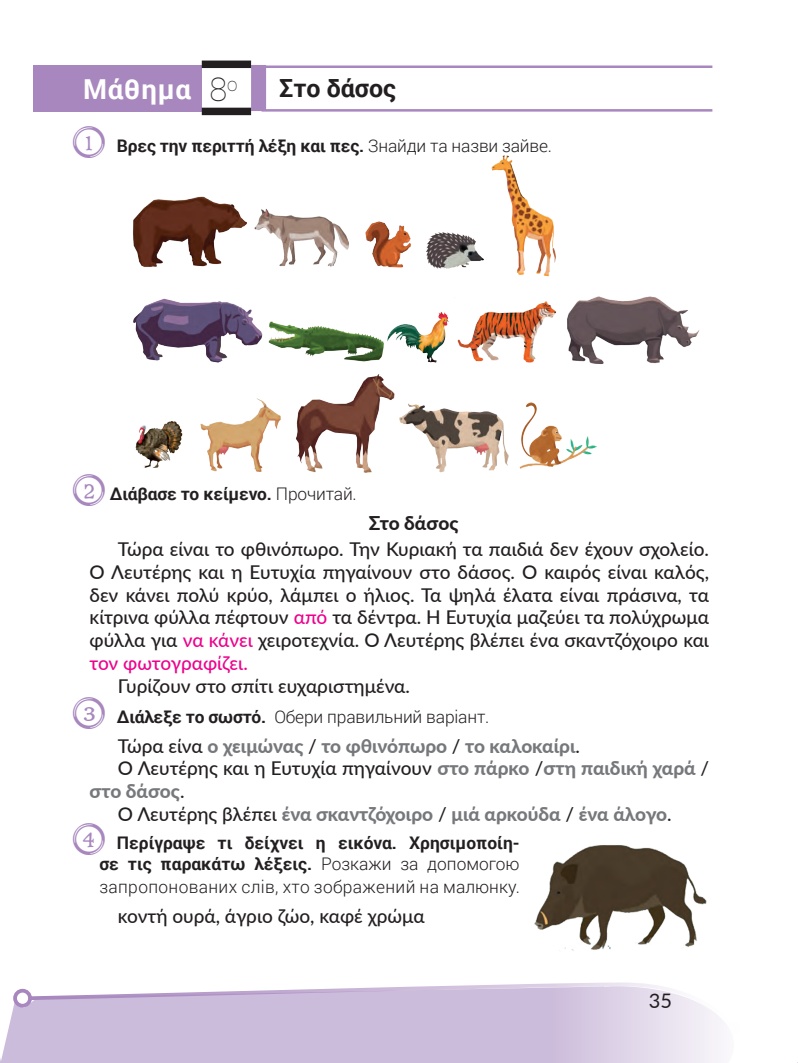
<style>
.page{position:relative;width:798px;height:1063px;background:#fff}
.page>*{position:absolute;margin:0;border:0;box-sizing:border-box;transform-origin:0 0}
.t1{font:42.5px "Type Keys";color:#a787be}
.t2{font:700 27.5px "Roboto";letter-spacing:.03em;color:#fff}
.t3{font:700 25px "Roboto";color:#231f20}
.t4{font:20px "Lato";color:#231f20}
.t5{font:500 19px/22.8px "Lato";color:#231f20;text-align:justify}
.t6{font:800 19px "Lato";color:#76787b}
.t7{font:800 19px "Lato";color:#231f20}
.t8{font:100 19px "Roboto";color:#231f20}
.t9{font:700 17.38px/20.9px "Roboto";color:#231f20;text-align:right}
.t10{font:300 17.38px "Roboto";letter-spacing:.01em;color:#231f20}
.t11{font:300 17.38px "Roboto";letter-spacing:-.01em;color:#231f20}
.s1{font-weight:100;font-size:32.5px;color:#231f20}
.s2{font-weight:300}
.s3{color:#ed028c}
.s4{font-weight:700}
.s5{font-weight:500;color:#231f20}
.s6{font-weight:800;color:#76787b}
</style>
<div class="page">
<img style="left:296px;top:375px;width:98px;height:97px">
<img style="left:399px;top:402px;width:198px;height:70px">
<img style="left:200px;top:399px;width:81px;height:72px">
<img style="left:135px;top:421px;width:48px;height:47px">
<img style="left:491px;top:156px;width:65px;height:120px">
<img style="left:365px;top:221px;width:46px;height:47px">
<img style="left:133px;top:196px;width:110px;height:71px">
<img style="left:243px;top:209px;width:106px;height:58px">
<img style="left:457px;top:301px;width:91px;height:62px">
<img style="left:270px;top:321px;width:114px;height:41px">
<img style="left:133px;top:298px;width:137px;height:65px">
<img style="left:548px;top:296px;width:152px;height:68px">
<img style="left:387px;top:312px;width:62px;height:51px">
<img style="left:426px;top:232px;width:58px;height:37px">
<img style="left:534px;top:845px;width:173px;height:106px">
<div style="left:251px;top:65px;width:15px;height:46px;background:#a787be"></div>
<div style="left:33px;top:65px;width:169px;height:46px;background:#a787be"></div>
<div style="left:202px;top:61px;width:49px;height:7px;background:#231f20"></div>
<div style="left:202px;top:108px;width:49px;height:7px;background:#231f20"></div>
<div style="left:0;top:988px;width:494px;height:75px;background:#ccbcdb"></div>
<svg style="left:26px;top:984px;width:468px;height:48px;background:#d1c3de"></svg>
<div style="left:13px;top:989px;width:19px;height:19px;border:4px solid #a787be;border-radius:50%"></div>
<svg style="left:494px;top:982px;width:227px;height:81px;background:#ddd3e7"></svg>
<hr style="left:261px;top:66px;width:451px;height:2px;background:#a787be">
<hr style="left:261px;top:109px;width:451px;height:3px;background:#a787be">
<h2 class="t2" style="left:83px;top:70px;width:146px">Μάθημα <span class="s1">8</span></h2>
<h3 class="t3" style="left:279px;top:71px;width:118px">Στο δάσος</h3>
<p class="t8" style="left:227px;top:71px;width:12px">ο</p>
<h1 class="t1" style="left:72px;top:119px;width:36px">1</h1>
<p class="t9" style="left:117px;top:135px;width:436px">Βρες την περιττή λέξη και πες. <span class="s2">Знайди та назви зайве.</span></p>
<h1 class="t1" style="left:72px;top:467px;width:36px">2</h1>
<p class="t9" style="left:110px;top:483px;width:248px">Διάβασε το κείμενο. <span class="s2">Прочитай.</span></p>
<p class="t7" style="left:368px;top:509px;width:91px">Στο δάσος</p>
<p class="t5" style="left:89px;top:537px;width:621px;text-indent:28px">Τώρα είναι το φθινόπωρο. Την Κυριακή τα παιδιά δεν έχουν σχολείο.<br>Ο Λευτέρης και η Ευτυχία πηγαίνουν στο δάσος. Ο καιρός είναι καλός, δεν κάνει πολύ κρύο, λάμπει ο ήλιος. Τα ψηλά έλατα είναι πράσινα, τα κίτρινα φύλλα πέφτουν <span class="s3">από</span> τα δέντρα. Η Ευτυχία μαζεύει τα πολύχρωμα φύλλα για <span class="s3">να κάνει</span> χειροτεχνία. Ο Λευτέρης βλέπει ένα σκαντζόχοιρο και <span class="s3">τον φωτογραφίζει.</span></p>
<p class="t5" style="left:118px;top:674px;width:293px">Γυρίζουν στο σπίτι ευχαριστημένα.</p>
<h1 class="t1" style="left:72px;top:690px;width:36px">3</h1>
<p class="t11" style="left:117px;top:705px;width:374px"><span class="s4">Διάλεξε το σωστό.</span> Οбери правильний варіант.</p>
<p class="t6" style="left:118px;top:732px;width:463px"><span class="s5">Τώρα είνα</span> ο χειμώνας <span class="s5">/</span> το φθινόπωρο <span class="s5">/</span> το καλοκαίρι<span class="s5">.</span></p>
<p class="t5" style="left:118px;top:756px;width:592px">Ο Λευτέρης και η Ευτυχία πηγαίνουν <span class="s6">στο πάρκο</span> /<span class="s6">στη παιδική χαρά</span> /</p>
<p class="t6" style="left:89px;top:777px;width:96px">στο δάσος<span class="s5">.</span></p>
<p class="t6" style="left:118px;top:800px;width:555px"><span class="s5">Ο Λευτέρης βλέπει</span> ένα σκαντζόχοιρο <span class="s5">/</span> μιά αρκούδα <span class="s5">/</span> ένα άλογο<span class="s5">.</span></p>
<h1 class="t1" style="left:72px;top:816px;width:36px">4</h1>
<p class="t9" style="left:99px;top:832px;width:422px">Περίγραψε τι δείχνει η εικόνα. Χρησιμοποίη&shy;σε τις παρακάτω λέξεις. <span class="s2">Розкажи за допомогою</span></p>
<p class="t10" style="left:99px;top:874px;width:422px">запропонованих слів, хто зображений на малюнку.</p>
<p class="t5" style="left:118px;top:903px;width:308px">κοντή ουρά, άγριο ζώο, καφέ χρώμα</p>
<p class="t4" style="left:648px;top:986px;width:25px">35</p>
</div>
